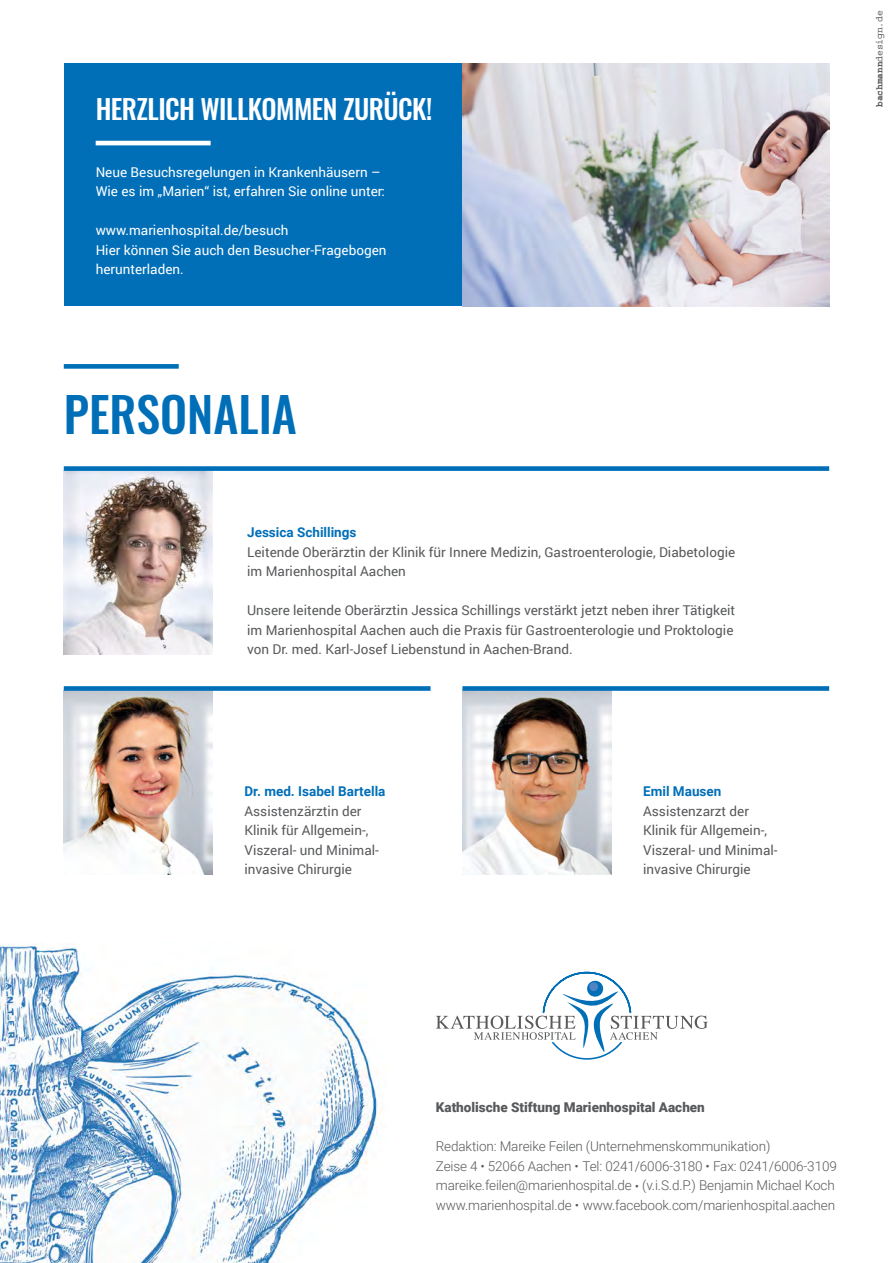
<style>
.page{position:relative;width:893px;height:1263px;background:#fff}
.page>*{position:absolute;margin:0;border:0;box-sizing:border-box;transform-origin:0 0}
.Headline_mittel{font:500 48px "Oswald";color:#006fb8}
.Headline_mittel-2{font:500 27px "Oswald";letter-spacing:-.02em;color:#fff}
.t1{font:13.5px/19.5px "Roboto";color:#58595b}
.t2{font:300 13.5px/19.5px "Roboto";letter-spacing:-.01em;color:#58595b}
.t3{font:13.5px/19.5px "Roboto";color:#fff}
.t4{font:700 13.5px "Roboto";color:#006fb8}
.t5{font:900 13.5px "Roboto";color:#58595b}
.t6{font:9.75px "Courier HP";letter-spacing:-.02em;color:#58595b}
.s1{font-weight:700}
</style>
<div class="page">
<img style="left:0;top:944px;width:381px;height:319px">
<svg style="left:436px;top:972px;width:272px;height:88px"></svg>
<div style="left:64px;top:364px;width:115px;height:5px;background:#006fb8"></div>
<img style="left:64px;top:691px;width:149px;height:183px">
<div style="left:64px;top:686px;width:367px;height:5px;background:#006fb8"></div>
<img style="left:64px;top:471px;width:149px;height:183px">
<div style="left:64px;top:466px;width:765px;height:5px;background:#006fb8"></div>
<img style="left:462px;top:691px;width:149px;height:183px">
<div style="left:462px;top:686px;width:367px;height:5px;background:#006fb8"></div>
<div style="left:64px;top:64px;width:399px;height:242px;background:#006fb8"></div>
<hr style="left:96px;top:141px;width:115px;height:4px;background:#fff">
<img style="left:462px;top:64px;width:367px;height:242px">
<p class="Headline_mittel-2" style="left:96px;top:94px;width:338px">HERZLICH WILLKOMMEN ZURÜCK!</p>
<p class="t3" style="left:96px;top:161px;width:291px">Neue Besuchsregelungen in Krankenhäusern –<br>Wie es im „Marien“ ist, erfahren Sie online unter:</p>
<p class="t3" style="left:96px;top:220px;width:194px">www.marienhospital.de/besuch</p>
<p class="t3" style="left:96px;top:239px;width:292px">Hier können Sie auch den Besucher-Fragebogen herunterladen.</p>
<p class="Headline_mittel" style="left:64px;top:390px;width:235px">PERSONALIA</p>
<p class="t4" style="left:247px;top:523px;width:111px">Jessica Schillings</p>
<p class="t1" style="left:247px;top:542px;width:490px">Leitende Oberärztin der Klinik für Innere Medizin, Gastroenterologie, Diabetologie im Marienhospital Aachen</p>
<p class="t1" style="left:247px;top:600px;width:490px">Unsere leitende Oberärztin Jessica Schillings verstärkt jetzt neben ihrer Tätigkeit im Marienhospital Aachen auch die Praxis für Gastroenterologie und Proktologie von Dr. med. Karl-Josef Liebenstund in Aachen-Brand.</p>
<p class="t4" style="left:244px;top:782px;width:143px">Dr. med. Isabel Bartella</p>
<p class="t1" style="left:244px;top:801px;width:118px">Assistenzärztin der</p>
<p class="t1" style="left:244px;top:820px;width:136px">Klinik für Allgemein-,<br>Viszeral- und Minimal&shy;invasive Chirurgie</p>
<p class="t4" style="left:643px;top:782px;width:80px">Emil Mausen</p>
<p class="t1" style="left:643px;top:801px;width:107px">Assistenzarzt der</p>
<p class="t1" style="left:643px;top:820px;width:136px">Klinik für Allgemein-,<br>Viszeral- und Minimal&shy;invasive Chirurgie</p>
<p class="t6" style="left:874px;top:107px;width:98px;rotate:-90deg"><span class="s1">bachmann</span>design.de</p>
<p class="t5" style="left:436px;top:1098px;width:271px">Katholische Stiftung Marienhospital Aachen</p>
<p class="t2" style="left:436px;top:1136px;width:336px">Redaktion: Mareike Feilen (Unternehmenskommunikation)</p>
<p class="t2" style="left:436px;top:1156px;width:402px">Zeise 4 • 52066 Aachen • Tel: 0241/6006-3180 • Fax: 0241/6006-3109</p>
<p class="t2" style="left:436px;top:1175px;width:401px">mareike.feilen@marienhospital.de • (v.i.S.d.P.) Benjamin Michael Koch www.marienhospital.de • www.facebook.com/marienhospital.aachen</p>
</div>
